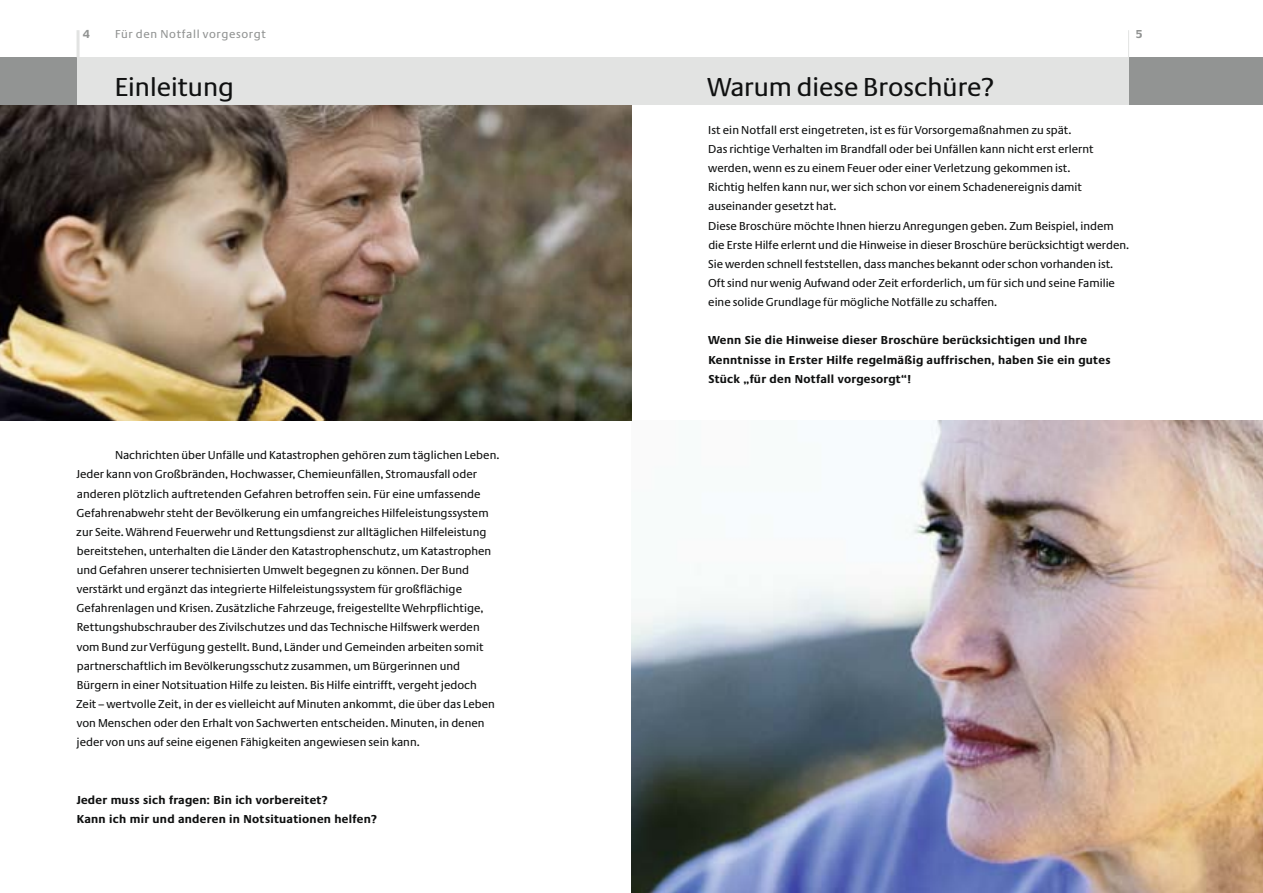
<style>
.page{position:relative;width:1263px;height:893px;background:#fff}
.page>*{position:absolute;margin:0;border:0;box-sizing:border-box;transform-origin:0 0}
.t1{font:27px "Neue Praxis";color:#101111}
.t2{font:12px/19.2px "Neue Praxis";color:#101111}
.t3{font:700 12px/19.2px "Neue Praxis";letter-spacing:.02em;color:#101111}
.t4{font:12px "Neue Praxis";letter-spacing:.05em;color:#929493}
.t5{font:700 12px "Neue Praxis";color:#929493}
</style>
<div class="page">
<div style="left:77px;top:57px;width:554px;height:48px;background:#e2e3e2"></div>
<div style="left:0;top:57px;width:77px;height:48px;background:#929493"></div>
<hr style="left:77px;top:30px;width:3px;height:27px;background:#e2e3e2">
<div style="left:631px;top:57px;width:498px;height:48px;background:#e2e3e2"></div>
<div style="left:1129px;top:57px;width:134px;height:48px;background:#929493"></div>
<svg style="left:1128px;top:30px;width:1px;height:27px"></svg>
<img style="left:631px;top:421px;width:632px;height:472px">
<img style="left:0;top:105px;width:631px;height:316px">
<p class="t5" style="left:83px;top:27px;width:9px">4</p>
<p class="t4" style="left:115px;top:27px;width:152px">Für den Notfall vorgesorgt</p>
<p class="t5" style="left:1136px;top:27px;width:8px">5</p>
<h1 class="t1" style="left:707px;top:70px;width:289px">Warum diese Broschüre?</h1>
<p class="t2" style="left:708px;top:120px;width:423px">Ist ein Notfall erst eingetreten, ist es für Vorsorgemaßnahmen zu spät.<br>Das richtige Verhalten im Brandfall oder bei Unfällen kann nicht erst erlernt werden, wenn es zu einem Feuer oder einer Verletzung gekommen ist.<br>Richtig helfen kann nur, wer sich schon vor einem Schadenereignis damit auseinander gesetzt hat.<br>Diese Broschüre möchte Ihnen hierzu Anregungen geben. Zum Beispiel, indem die Erste Hilfe erlernt und die Hinweise in dieser Broschüre berücksichtigt werden.<br>Sie werden schnell feststellen, dass manches bekannt oder schon vorhanden ist.<br>Oft sind nur wenig Aufwand oder Zeit erforderlich, um für sich und seine Familie eine solide Grundlage für mögliche Notfälle zu schaffen.</p>
<p class="t3" style="left:708px;top:331px;width:404px">Wenn Sie die Hinweise dieser Broschüre berücksichtigen und Ihre<br>Kenntnisse in Erster Hilfe regelmäßig auffrischen, haben Sie ein gutes<br>Stück „für den Notfall vorgesorgt“!</p>
<h1 class="t1" style="left:115px;top:70px;width:121px">Einleitung</h1>
<p class="t2" style="left:76px;top:445px;width:425px;text-indent:39px">Nachrichten über Unfälle und Katastrophen gehören zum täglichen Leben.<br>Jeder kann von Großbränden, Hochwasser, Chemieunfällen, Stromausfall oder anderen plötzlich auftretenden Gefahren betroffen sein. Für eine umfassende Gefahrenabwehr steht der Bevölkerung ein umfangreiches Hilfeleistungssystem zur Seite. Während Feuerwehr und Rettungsdienst zur alltäglichen Hilfeleistung bereitstehen, unterhalten die Länder den Katastrophenschutz, um Katastrophen und Gefahren unserer technisierten Umwelt begegnen zu können. Der Bund verstärkt und ergänzt das integrierte Hilfeleistungssystem für großflächige Gefahrenlagen und Krisen. Zusätzliche Fahrzeuge, freigestellte Wehrpflichtige, Rettungshubschrauber des Zivilschutzes und das Technische Hilfswerk werden vom Bund zur Verfügung gestellt. Bund, Länder und Gemeinden arbeiten somit partnerschaftlich im Bevölkerungsschutz zusammen, um Bürgerinnen und Bürgern in einer Notsituation Hilfe zu leisten. Bis Hilfe eintrifft, vergeht jedoch Zeit – wertvolle Zeit, in der es vielleicht auf Minuten ankommt, die über das Leben von Menschen oder den Erhalt von Sachwerten entscheiden. Minuten, in denen jeder von uns auf seine eigenen Fähigkeiten angewiesen sein kann.</p>
<p class="t3" style="left:77px;top:790px;width:302px">Jeder muss sich fragen: Bin ich vorbereitet?<br>Kann ich mir und anderen in Notsituationen helfen?</p>
</div>
